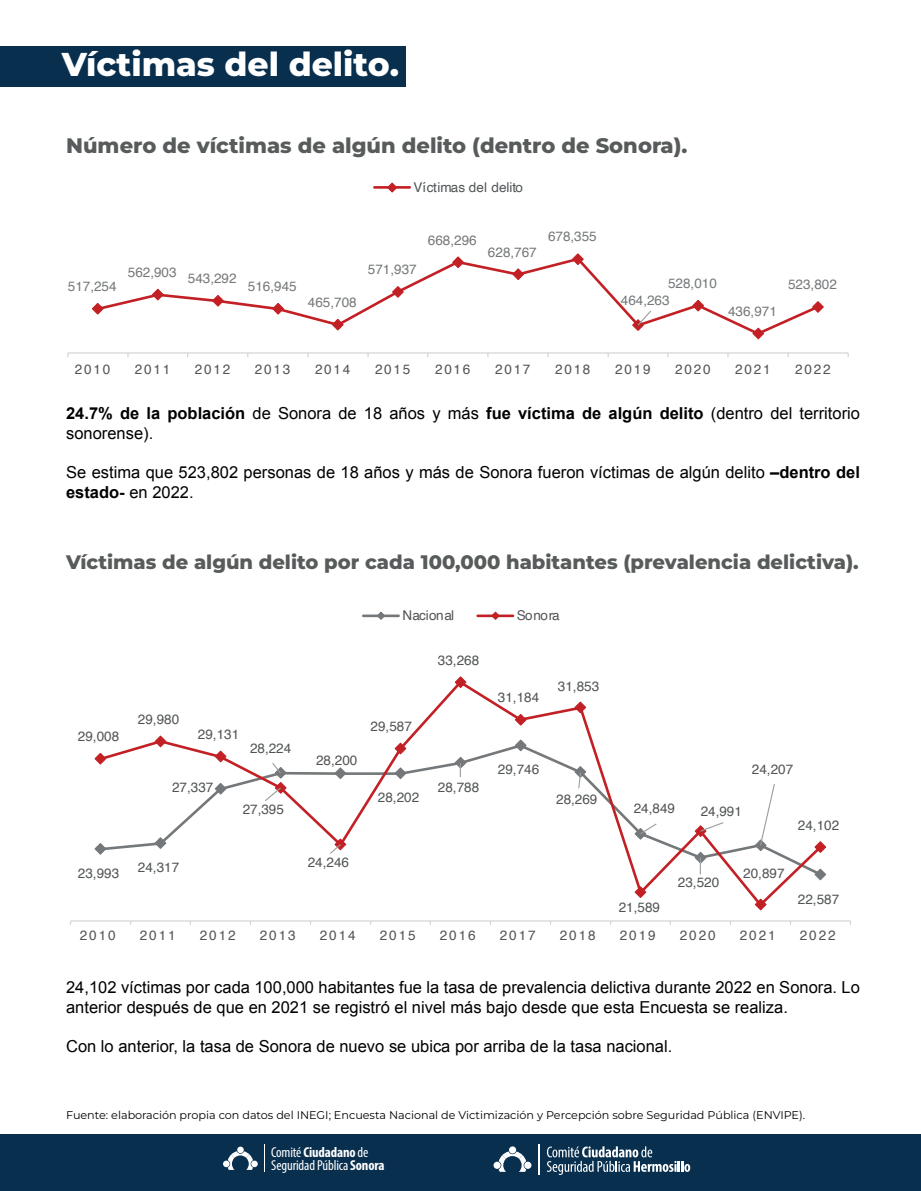
<style>
.page{position:relative;width:921px;height:1191px;background:#fff}
.page>*{position:absolute;margin:0;border:0;box-sizing:border-box;transform-origin:0 0}
.t1{font:800 33px "Montserrat";color:#fff}
.t2{font:800 21px "Montserrat";color:#585b5b}
.t3{font:800 19.5px "Montserrat";color:#585b5b}
.t4{font:16.5px/19.8px "Arial";color:#000001}
.t5{font:condensed 14.4px "Myriad Pro";letter-spacing:-.01em;color:#fff}
.t6{font:700 condensed 14.4px "Myriad Pro";letter-spacing:-.01em;color:#fff}
.t7{font:13.5px "Helvetica";color:#515455}
.t8{font:13.5px "Helvetica";color:#75787a}
.t9{font:11.25px "Montserrat";color:#000001}
.s1{font-weight:700}
.s2{font-weight:400}
</style>
<div class="page">
<div style="left:0;top:1135px;width:921px;height:56px;background:#092f4e"></div>
<div style="left:237px;top:1147px;width:7px;height:6px;background:#fff;border-radius:50%"></div>
<div style="left:223px;top:1161px;width:7px;height:6px;background:#fff;border-radius:50%"></div>
<div style="left:251px;top:1161px;width:7px;height:6px;background:#fff;border-radius:50%"></div>
<svg style="left:228px;top:1151px;width:25px;height:19px"></svg>
<svg style="left:264px;top:1144px;width:1px;height:28px"></svg>
<div style="left:509px;top:1146px;width:7px;height:8px;background:#fff;border-radius:50%"></div>
<div style="left:494px;top:1162px;width:7px;height:7px;background:#fff;border-radius:50%"></div>
<div style="left:524px;top:1162px;width:7px;height:7px;background:#fff;border-radius:50%"></div>
<svg style="left:499px;top:1151px;width:27px;height:21px"></svg>
<svg style="left:547px;top:1146px;width:143px;height:29px"></svg>
<hr style="left:539px;top:1144px;width:1px;height:30px;background:#fff">
<div style="left:0;top:46px;width:406px;height:41px;background:#092f4e"></div>
<hr style="left:68px;top:352px;width:780px;height:2px;background:#d0d1d1">
<svg style="left:105px;top:259px;width:706px;height:73px"></svg>
<svg style="left:92px;top:303px;width:13px;height:12px"></svg>
<svg style="left:151px;top:288px;width:14px;height:13px"></svg>
<svg style="left:211px;top:294px;width:14px;height:14px"></svg>
<svg style="left:271px;top:302px;width:14px;height:14px"></svg>
<svg style="left:331px;top:318px;width:14px;height:14px"></svg>
<svg style="left:391px;top:285px;width:14px;height:14px"></svg>
<svg style="left:451px;top:256px;width:14px;height:13px"></svg>
<svg style="left:511px;top:267px;width:14px;height:14px"></svg>
<svg style="left:571px;top:253px;width:14px;height:13px"></svg>
<svg style="left:691px;top:299px;width:14px;height:14px"></svg>
<svg style="left:751px;top:327px;width:14px;height:13px"></svg>
<svg style="left:811px;top:301px;width:13px;height:12px"></svg>
<svg style="left:631px;top:309px;width:21px;height:23px"></svg>
<hr style="left:374px;top:186px;width:36px;height:3px;background:#c22025">
<svg style="left:386px;top:182px;width:12px;height:11px"></svg>
<hr style="left:70px;top:920px;width:781px;height:2px;background:#d0d1d1">
<svg style="left:94px;top:846px;width:3px;height:6px"></svg>
<svg style="left:97px;top:685px;width:727px;height:215px"></svg>
<svg style="left:94px;top:752px;width:13px;height:14px"></svg>
<svg style="left:154px;top:735px;width:13px;height:13px"></svg>
<svg style="left:214px;top:750px;width:14px;height:13px"></svg>
<svg style="left:394px;top:742px;width:13px;height:13px"></svg>
<svg style="left:454px;top:676px;width:13px;height:13px"></svg>
<svg style="left:514px;top:713px;width:14px;height:14px"></svg>
<svg style="left:573px;top:701px;width:14px;height:13px"></svg>
<svg style="left:634px;top:885px;width:13px;height:14px"></svg>
<svg style="left:754px;top:898px;width:14px;height:13px"></svg>
<svg style="left:813px;top:840px;width:14px;height:14px"></svg>
<svg style="left:634px;top:822px;width:24px;height:19px"></svg>
<svg style="left:754px;top:783px;width:22px;height:69px"></svg>
<svg style="left:264px;top:762px;width:24px;height:40px"></svg>
<svg style="left:329px;top:838px;width:18px;height:17px"></svg>
<svg style="left:694px;top:821px;width:31px;height:17px"></svg>
<hr style="left:363px;top:615px;width:36px;height:2px;background:#75787a">
<svg style="left:376px;top:611px;width:10px;height:9px"></svg>
<hr style="left:478px;top:615px;width:35px;height:2px;background:#c22025">
<svg style="left:490px;top:611px;width:11px;height:9px"></svg>
<svg style="left:454px;top:756px;width:13px;height:21px"></svg>
<svg style="left:573px;top:765px;width:14px;height:24px"></svg>
<svg style="left:694px;top:851px;width:13px;height:23px"></svg>
<h1 class="t1" style="left:62px;top:42px;width:339px">Víctimas del delito.</h1>
<p class="t2" style="left:66px;top:132px;width:623px">Número de víctimas de algún delito (dentro de Sonora).</p>
<p class="t7" style="left:413px;top:177px;width:111px">Víctimas del delito</p>
<p class="t8" style="left:68px;top:276px;width:50px">517,254</p>
<p class="t8" style="left:128px;top:262px;width:50px">562,903</p>
<p class="t8" style="left:188px;top:268px;width:50px">543,292</p>
<p class="t8" style="left:248px;top:276px;width:50px">516,945</p>
<p class="t8" style="left:308px;top:292px;width:50px">465,708</p>
<p class="t8" style="left:368px;top:259px;width:50px">571,937</p>
<p class="t8" style="left:428px;top:230px;width:50px">668,296</p>
<p class="t8" style="left:488px;top:242px;width:50px">628,767</p>
<p class="t8" style="left:548px;top:226px;width:50px">678,355</p>
<p class="t8" style="left:668px;top:273px;width:50px">528,010</p>
<p class="t8" style="left:621px;top:289px;width:50px">464,263</p>
<p class="t8" style="left:728px;top:301px;width:50px">436,971</p>
<p class="t8" style="left:788px;top:274px;width:50px">523,802</p>
<p class="t7" style="left:75px;top:359px;width:37px">2010</p>
<p class="t7" style="left:135px;top:359px;width:37px">2011</p>
<p class="t7" style="left:195px;top:359px;width:37px">2012</p>
<p class="t7" style="left:255px;top:359px;width:37px">2013</p>
<p class="t7" style="left:315px;top:359px;width:37px">2014</p>
<p class="t7" style="left:375px;top:359px;width:37px">2015</p>
<p class="t7" style="left:435px;top:359px;width:37px">2016</p>
<p class="t7" style="left:495px;top:359px;width:37px">2017</p>
<p class="t7" style="left:555px;top:359px;width:37px">2018</p>
<p class="t7" style="left:615px;top:359px;width:37px">2019</p>
<p class="t7" style="left:675px;top:359px;width:37px">2020</p>
<p class="t7" style="left:735px;top:359px;width:37px">2021</p>
<p class="t7" style="left:795px;top:359px;width:37px">2022</p>
<p class="t4" style="left:66px;top:403px;width:795px"><span class="s1">24.7% de la población</span> de Sonora de 18 años y más <span class="s1">fue víctima de algún delito</span> (dentro del territorio sonorense).</p>
<p class="t4" style="left:66px;top:463px;width:795px">Se estima que 523,802 personas de 18 años y más de Sonora fueron víctimas de algún delito <span class="s1">–dentro del estado-</span> en 2022.</p>
<p class="t3" style="left:66px;top:550px;width:794px">Víctimas de algún delito por cada 100,000 habitantes (prevalencia delictiva).</p>
<p class="t7" style="left:402px;top:604px;width:53px">Nacional</p>
<p class="t7" style="left:517px;top:604px;width:44px">Sonora</p>
<p class="t7" style="left:78px;top:726px;width:43px">29,008</p>
<p class="t7" style="left:78px;top:863px;width:43px">23,993</p>
<p class="t7" style="left:138px;top:709px;width:43px">29,980</p>
<p class="t7" style="left:198px;top:724px;width:43px">29,131</p>
<p class="t7" style="left:172px;top:777px;width:43px">27,337</p>
<p class="t7" style="left:250px;top:738px;width:43px">28,224</p>
<p class="t7" style="left:138px;top:857px;width:43px">24,317</p>
<p class="t7" style="left:243px;top:799px;width:43px">27,395</p>
<p class="t7" style="left:316px;top:750px;width:43px">28,200</p>
<p class="t7" style="left:371px;top:716px;width:43px">29,587</p>
<p class="t7" style="left:378px;top:787px;width:43px">28,202</p>
<p class="t7" style="left:308px;top:852px;width:43px">24,246</p>
<p class="t7" style="left:438px;top:650px;width:43px">33,268</p>
<p class="t7" style="left:438px;top:777px;width:43px">28,788</p>
<p class="t7" style="left:498px;top:687px;width:43px">31,184</p>
<p class="t7" style="left:558px;top:675px;width:43px">31,853</p>
<p class="t7" style="left:498px;top:759px;width:43px">29,746</p>
<p class="t7" style="left:556px;top:789px;width:43px">28,269</p>
<p class="t7" style="left:634px;top:798px;width:43px">24,849</p>
<p class="t7" style="left:701px;top:801px;width:43px">24,991</p>
<p class="t7" style="left:752px;top:758px;width:43px">24,207</p>
<p class="t7" style="left:798px;top:815px;width:43px">24,102</p>
<p class="t7" style="left:619px;top:897px;width:43px">21,589</p>
<p class="t7" style="left:678px;top:872px;width:43px">23,520</p>
<p class="t7" style="left:743px;top:863px;width:43px">20,897</p>
<p class="t7" style="left:798px;top:888px;width:43px">22,587</p>
<p class="t7" style="left:80px;top:925px;width:38px">2010</p>
<p class="t7" style="left:140px;top:925px;width:38px">2011</p>
<p class="t7" style="left:200px;top:925px;width:38px">2012</p>
<p class="t7" style="left:260px;top:925px;width:38px">2013</p>
<p class="t7" style="left:320px;top:925px;width:38px">2014</p>
<p class="t7" style="left:380px;top:925px;width:38px">2015</p>
<p class="t7" style="left:440px;top:925px;width:38px">2016</p>
<p class="t7" style="left:500px;top:925px;width:38px">2017</p>
<p class="t7" style="left:560px;top:925px;width:38px">2018</p>
<p class="t7" style="left:620px;top:925px;width:38px">2019</p>
<p class="t7" style="left:680px;top:925px;width:38px">2020</p>
<p class="t7" style="left:740px;top:925px;width:38px">2021</p>
<p class="t7" style="left:800px;top:925px;width:38px">2022</p>
<p class="t4" style="left:66px;top:978px;width:795px">24,102 víctimas por cada 100,000 habitantes fue la tasa de prevalencia delictiva durante 2022 en Sonora. Lo anterior después de que en 2021 se registró el nivel más bajo desde que esta Encuesta se realiza.</p>
<p class="t4" style="left:66px;top:1037px;width:608px">Con lo anterior, la tasa de Sonora de nuevo se ubica por arriba de la tasa nacional.</p>
<p class="t9" style="left:66px;top:1108px;width:741px">Fuente: elaboración propia con datos del INEGI; Encuesta Nacional de Victimización y Percepción sobre Seguridad Pública (ENVIPE).</p>
<p class="t6" style="left:271px;top:1143px;width:99px"><span class="s2">Comité</span>Ciudadano <span class="s2">de</span></p>
<p class="t5" style="left:271px;top:1156px;width:115px">SeguridadPública<span class="s1">Sonora</span></p>
</div>
